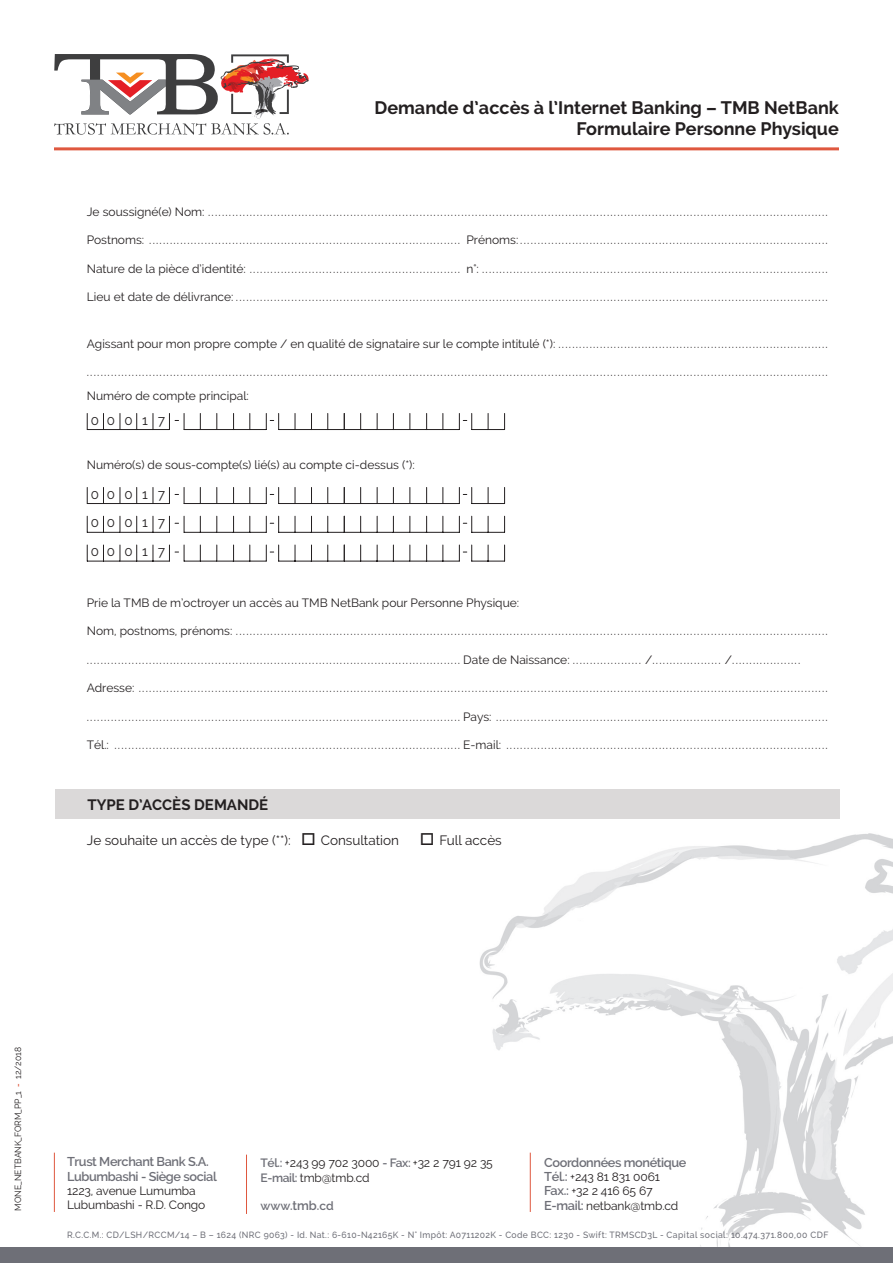
<style>
.page{position:relative;width:893px;height:1263px;background:#fff}
.page>*{position:absolute;margin:0;border:0;box-sizing:border-box;transform-origin:0 0}
.t1{font:700 18px/21.6px "Raleway";color:#231f20;text-align:right}
.t2{font:700 15px "Raleway";color:#231f20}
.t3{font:13.5px/28.8px "Raleway";color:#231f20;text-align:justify}
.t4{font:600 12.75px/14.2px "Raleway";letter-spacing:-.03em;color:#6e6f77}
.t5{font:12px/14.2px "Raleway";color:#231f20}
.t6{font:600 12px "Raleway";color:#6e6f77}
.t7{font:500 9px "Raleway";letter-spacing:.04em;color:#6e6f77;scale:.96 1}
.t8{font:9px "Raleway";color:#231f20;scale:.95 1}
.s1{font-weight:600;color:#df583f}
.s2{font-weight:600;font-size:12.75px;color:#6e6f77}
.s3{font-weight:600;color:#6e6f77}
.s4{font-size:12.75px}
</style>
<div class="page">
<img style="left:479px;top:833px;width:414px;height:414px">
<hr style="left:54px;top:147px;width:785px;height:3px;background:#df583f">
<svg style="left:54px;top:54px;width:255px;height:81px"></svg>
<svg style="left:200px;top:413px;width:1px;height:16px"></svg>
<hr style="left:184px;top:429px;width:33px;height:1px;background:#231f20">
<svg style="left:87px;top:413px;width:1px;height:16px"></svg>
<svg style="left:103px;top:413px;width:1px;height:16px"></svg>
<hr style="left:87px;top:429px;width:33px;height:1px;background:#231f20">
<svg style="left:120px;top:413px;width:65px;height:17px"></svg>
<svg style="left:216px;top:413px;width:289px;height:17px"></svg>
<svg style="left:200px;top:487px;width:1px;height:16px"></svg>
<hr style="left:184px;top:503px;width:33px;height:1px;background:#231f20">
<svg style="left:87px;top:487px;width:1px;height:16px"></svg>
<svg style="left:103px;top:487px;width:1px;height:16px"></svg>
<hr style="left:87px;top:503px;width:33px;height:1px;background:#231f20">
<svg style="left:120px;top:487px;width:65px;height:17px"></svg>
<svg style="left:216px;top:487px;width:289px;height:17px"></svg>
<svg style="left:200px;top:516px;width:1px;height:16px"></svg>
<hr style="left:184px;top:532px;width:33px;height:1px;background:#231f20">
<svg style="left:87px;top:516px;width:1px;height:16px"></svg>
<svg style="left:103px;top:516px;width:1px;height:16px"></svg>
<hr style="left:87px;top:532px;width:33px;height:1px;background:#231f20">
<svg style="left:120px;top:516px;width:65px;height:17px"></svg>
<svg style="left:216px;top:516px;width:289px;height:17px"></svg>
<svg style="left:200px;top:545px;width:1px;height:16px"></svg>
<hr style="left:184px;top:561px;width:33px;height:1px;background:#231f20">
<svg style="left:87px;top:545px;width:1px;height:16px"></svg>
<svg style="left:103px;top:545px;width:1px;height:16px"></svg>
<hr style="left:87px;top:561px;width:33px;height:1px;background:#231f20">
<svg style="left:120px;top:545px;width:65px;height:17px"></svg>
<svg style="left:216px;top:545px;width:289px;height:17px"></svg>
<div style="left:55px;top:789px;width:785px;height:30px;background:#dbd9d9"></div>
<div style="left:0;top:1247px;width:893px;height:16px;background:#6e6f77"></div>
<hr style="left:246px;top:1154px;width:1px;height:60px;background:#df583f">
<hr style="left:530px;top:1152px;width:1px;height:60px;background:#df583f">
<hr style="left:54px;top:1152px;width:1px;height:60px;background:#df583f">
<h1 class="t1" style="left:374px;top:97px;width:466px">Demande d’accès à l’Internet Banking – TMB NetBank<br>Formulaire Personne Physique</h1>
<p class="t5" style="left:87px;top:205px;width:742px">Je soussigné(e) Nom: ...................................................................................................................................................................................</p>
<p class="t5" style="left:87px;top:233px;width:742px">Postnoms: .......................................................................................... Prénoms:.........................................................................................</p>
<p class="t5" style="left:87px;top:262px;width:742px">Nature de la pièce d’identité: ............................................................. n°: ....................................................................................................</p>
<p class="t5" style="left:87px;top:290px;width:742px">Lieu et date de délivrance:...........................................................................................................................................................................</p>
<p class="t5" style="left:87px;top:337px;width:742px">Agissant pour mon propre compte / en qualité de signataire sur le compte intitulé (*): ..............................................................................</p>
<p class="t5" style="left:87px;top:361px;width:742px;line-height:23.2px">......................................................................................................................................................................................................................<br>Numéro de compte principal:</p>
<p class="t3" style="left:91px;top:405px;width:76px">00017</p>
<p class="t5" style="left:87px;top:458px;width:330px">Numéro(s) de sous-compte(s) lié(s) au compte ci-dessus (*):</p>
<p class="t3" style="left:91px;top:479px;width:76px">00017<br>00017<br>00017</p>
<p class="t5" style="left:87px;top:595px;width:434px">Prie la TMB de m’octroyer un accès au TMB NetBank pour Personne Physique:</p>
<p class="t5" style="left:87px;top:624px;width:742px">Nom, postnoms, prénoms: ...........................................................................................................................................................................</p>
<p class="t5" style="left:87px;top:652px;width:715px">............................................................................................................ Date de Naissance: .................... /.................... /....................</p>
<p class="t5" style="left:87px;top:681px;width:742px">Adresse: .......................................................................................................................................................................................................</p>
<p class="t5" style="left:87px;top:709px;width:742px">............................................................................................................ Pays: ................................................................................................</p>
<p class="t5" style="left:87px;top:738px;width:742px">Tél.: .................................................................................................... E-mail: .............................................................................................</p>
<p class="t2" style="left:88px;top:796px;width:182px">TYPE D’ACCÈS DEMANDÉ</p>
<p class="t3" style="left:87px;top:826px;width:314px">Je souhaite un accès de type (**): □ Consultation</p>
<p class="t3" style="left:420px;top:826px;width:84px">□ Full accès</p>
<p class="t8" style="left:13px;top:1210px;width:174px;rotate:-90deg">MONE_NETBANK_FORM_PP_1 <span class="s1">-</span> 12/2018</p>
<p class="t4" style="left:67px;top:1155px;width:151px">Trust Merchant Bank S.A.<br>Lubumbashi - Siège social</p>
<p class="t5" style="left:67px;top:1183px;width:140px">1223, avenue Lumumba<br>Lubumbashi - R.D. Congo</p>
<p class="t4" style="left:544px;top:1155px;width:144px">Coordonnées monétique</p>
<p class="t5" style="left:544px;top:1170px;width:136px"><span class="s2">Tél.:</span> +243 81 831 0061<br><span class="s2">Fax.:</span> +32 2 416 65 67<br><span class="s2">E-mail:</span> netbank@tmb.cd</p>
<p class="t7" style="left:67px;top:1230px;width:794px">R.C.C.M.: CD/LSH/RCCM/14 – B – 1624 (NRC 9063) - Id. Nat.: 6-610-N42165K - N° Impôt: A0711202K - Code BCC: 1230 - Swift: TRMSCD3L - Capital social: 10.474.371.800,00 CDF</p>
<p class="t5" style="left:261px;top:1156px;width:234px"><span class="s3">Tél.:</span> +243 99 702 3000 <span class="s3">- Fax:</span> +32 2 791 92 35<br><span class="s3">E-mail:</span> tmb@tmb.cd</p>
<p class="t6" style="left:261px;top:1199px;width:75px">www.<span class="s4">tmb</span>.cd</p>
</div>
